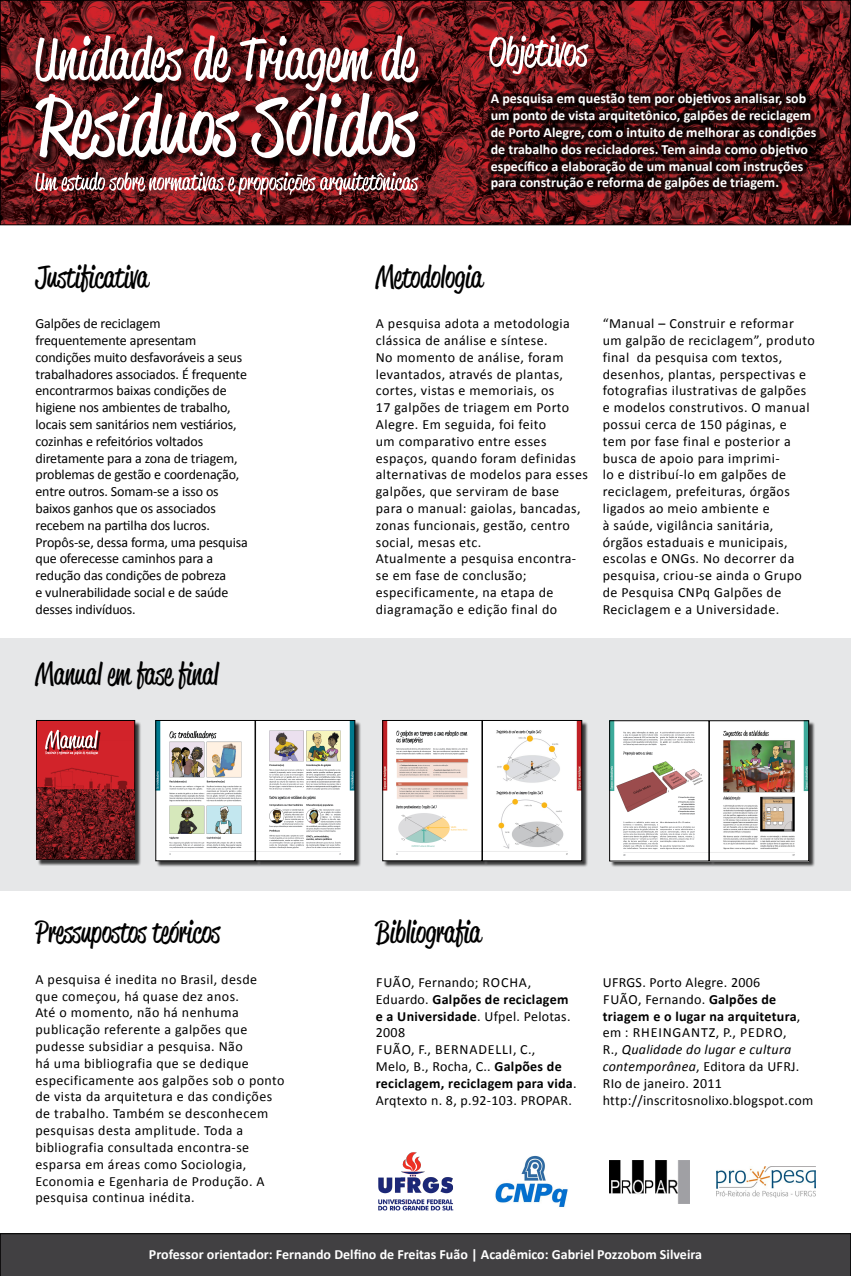
<style>
.page{position:relative;width:851px;height:1276px;background:#fff}
.page>*{position:absolute;margin:0;border:0;box-sizing:border-box;transform-origin:0 0}
.t1{font:30px "Reklame Script Regular DEMO";color:#000}
.t2{font:14px/16.8px "Calibri";letter-spacing:.03em;color:#000}
.t3{font:14px/16.8px "Calibri";letter-spacing:-.01em;color:#000}
.t4{font:700 14px/16.8px "Calibri";color:#fff}
.s1{font-weight:700}
.s2{font-style:italic}
</style>
<div class="page">
<img style="left:2px;top:2px;width:846px;height:221px">
<div style="left:0;top:0;width:850px;height:225px;border:1px solid #000"></div>
<div style="left:0;top:1233px;width:850px;height:43px;background:#414042"></div>
<div style="left:0;top:638px;width:850px;height:252px;background:#e6e7e8"></div>
<svg style="left:489px;top:35px;width:99px;height:39px"></svg>
<div style="left:486px;top:90px;width:334px;height:104px;background:#000;opacity:.75"></div>
<div style="left:38px;top:95px;width:388px;height:72px;background:#000;opacity:.75"></div>
<svg style="left:35px;top:35px;width:383px;height:124px"></svg>
<img style="left:35px;top:172px;width:383px;height:23px">
<div style="left:37px;top:721px;width:104px;height:145px;background:#000;opacity:.75"></div>
<div style="left:36px;top:720px;width:99px;height:139px;background:#d2232a"></div>
<img style="left:36px;top:740px;width:99px;height:47px">
<img style="left:36px;top:787px;width:99px;height:72px">
<div style="left:47px;top:732px;width:53px;height:19px;background:#000;opacity:.75"></div>
<svg style="left:45px;top:730px;width:53px;height:25px"></svg>
<div style="left:156px;top:721px;width:105px;height:146px;background:#000;opacity:.75"></div>
<img style="left:157px;top:722px;width:96px;height:137px">
<div style="left:155px;top:720px;width:100px;height:141px;border:1px solid #000"></div>
<div style="left:256px;top:721px;width:105px;height:146px;background:#000;opacity:.75"></div>
<div style="left:255px;top:720px;width:100px;height:141px;border:1px solid #000"></div>
<div style="left:383px;top:721px;width:105px;height:146px;background:#000;opacity:.75"></div>
<img style="left:384px;top:722px;width:96px;height:137px">
<div style="left:382px;top:720px;width:100px;height:141px;border:1px solid #000"></div>
<div style="left:483px;top:721px;width:105px;height:146px;background:#000;opacity:.75"></div>
<div style="left:482px;top:720px;width:100px;height:141px;border:1px solid #000"></div>
<div style="left:610px;top:721px;width:105px;height:146px;background:#000;opacity:.75"></div>
<img style="left:611px;top:722px;width:96px;height:137px">
<div style="left:609px;top:720px;width:100px;height:141px;border:1px solid #000"></div>
<div style="left:709px;top:721px;width:106px;height:146px;background:#000;opacity:.75"></div>
<div style="left:709px;top:720px;width:99px;height:141px;border:1px solid #000"></div>
<svg style="left:174px;top:920px;width:6px;height:6px"></svg>
<img style="left:378px;top:1152px;width:76px;height:59px">
<img style="left:495px;top:1155px;width:73px;height:52px">
<img style="left:716px;top:1166px;width:99px;height:31px">
<img style="left:609px;top:1160px;width:81px;height:44px">
<p class="t4" style="left:490px;top:90px;width:327px">A pesquisa em questão tem por objetivos analisar, sob um ponto de vista arquitetônico, galpões de reciclagem de Porto Alegre, com o intuito de melhorar as condições de trabalho dos recicladores. Tem ainda como objetivo específico a elaboração de um manual com instruções para construção e reforma de galpões de triagem.</p>
<h1 class="t1" style="left:35px;top:264px;width:114px">Justificativa</h1>
<h1 class="t1" style="left:376px;top:264px;width:108px">Metodologia</h1>
<p class="t3" style="left:35px;top:315px;width:214px">Galpões de reciclagem frequentemente apresentam condições muito desfavoráveis a seus trabalhadores associados. É frequente encontrarmos baixas condições de higiene nos ambientes de trabalho, locais sem sanitários nem vestiários, cozinhas e refeitórios voltados diretamente para a zona de triagem, problemas de gestão e coordenação, entre outros. Somam-se a isso os baixos ganhos que os associados recebem na partilha dos lucros.<br>Propôs-se, dessa forma, uma pesquisa que oferecesse caminhos para a redução das condições de pobreza<br>e vulnerabilidade social e de saúde desses indivíduos.</p>
<h1 class="t1" style="left:35px;top:661px;width:184px">Manual em fase final</h1>
<p class="t2" style="left:376px;top:315px;width:213px">A pesquisa adota a metodologia clássica de análise e síntese.<br>No momento de análise, foram levantados, através de plantas, cortes, vistas e memoriais, os<br>17 galpões de triagem em Porto<br>Alegre. Em seguida, foi feito<br>um comparativo entre esses espaços, quando foram definidas alternativas de modelos para esses galpões, que serviram de base para o manual: gaiolas, bancadas, zonas funcionais, gestão, centro social, mesas etc.<br>Atualmente a pesquisa encontra&shy;se em fase de conclusão; especificamente, na etapa de diagramação e edição final do</p>
<p class="t2" style="left:602px;top:315px;width:213px">“Manual – Construir e reformar um galpão de reciclagem”, produto final da pesquisa com textos, desenhos, plantas, perspectivas e fotografias ilustrativas de galpões e modelos construtivos. O manual possui cerca de 150 páginas, e<br>tem por fase final e posterior a busca de apoio para imprimi-<br>lo e distribuí-lo em galpões de reciclagem, prefeituras, órgãos ligados ao meio ambiente e<br>à saúde, vigilância sanitária, órgãos estaduais e municipais, escolas e ONGs. No decorrer da pesquisa, criou-se ainda o Grupo de Pesquisa CNPq Galpões de<br>Reciclagem e a Universidade.</p>
<h1 class="t1" style="left:35px;top:919px;width:186px">Pressupostos teoricos</h1>
<p class="t2" style="left:35px;top:971px;width:250px">A pesquisa é inedita no Brasil, desde<br>que começou, há quase dez anos.<br>Até o momento, não há nenhuma publicação referente a galpões que pudesse subsidiar a pesquisa. Não<br>há uma bibliografia que se dedique especificamente aos galpões sob o ponto de vista da arquitetura e das condições de trabalho. Também se desconhecem pesquisas desta amplitude. Toda a bibliografia consultada encontra-se esparsa em áreas como Sociologia, Economia e Egenharia de Produção. A pesquisa continua inédita.</p>
<h1 class="t1" style="left:376px;top:919px;width:107px">Bibliografia</h1>
<p class="t2" style="left:376px;top:974px;width:196px">Fuão, Fernando; Roc ha,<br>Eduardo. <span class="s1">Galpões de reciclagem e a Universidade</span>. Ufpel. Pelotas.<br>2008<br>Fuão, F., Berna</p>
<p class="t2" style="left:376px;top:1041px;width:202px;text-indent:103px">delli, C.,<br>Melo, B., Rocha, C.. <span class="s1">Galpões de reciclagem, reciclagem para vida</span>.<br>Arqtexto n. 8, p.92-103. PROPAR.</p>
<p class="t2" style="left:602px;top:974px;width:199px">UFRGS. Porto Alegre. 2006<br>Fuão, Fernando. <span class="s1">Galpões de triagem e o lugar na arquitetura</span>, em : Rheingan</p>
<p class="t2" style="left:602px;top:1024px;width:212px;text-indent:98px">tz, P., Pedro,<br>R., <span class="s2">Qualidade do lugar e cultura contemporânea</span>, Editora da UFRJ.<br>RIo de janeiro. 2011 http://inscritosnolixo.blogspot.com</p>
<p class="t4" style="left:149px;top:1246px;width:554px">Professor orientador: Fernando Delfino de Freitas Fuão | Acadêmico: Gabriel Pozzobom Silveira</p>
</div>
